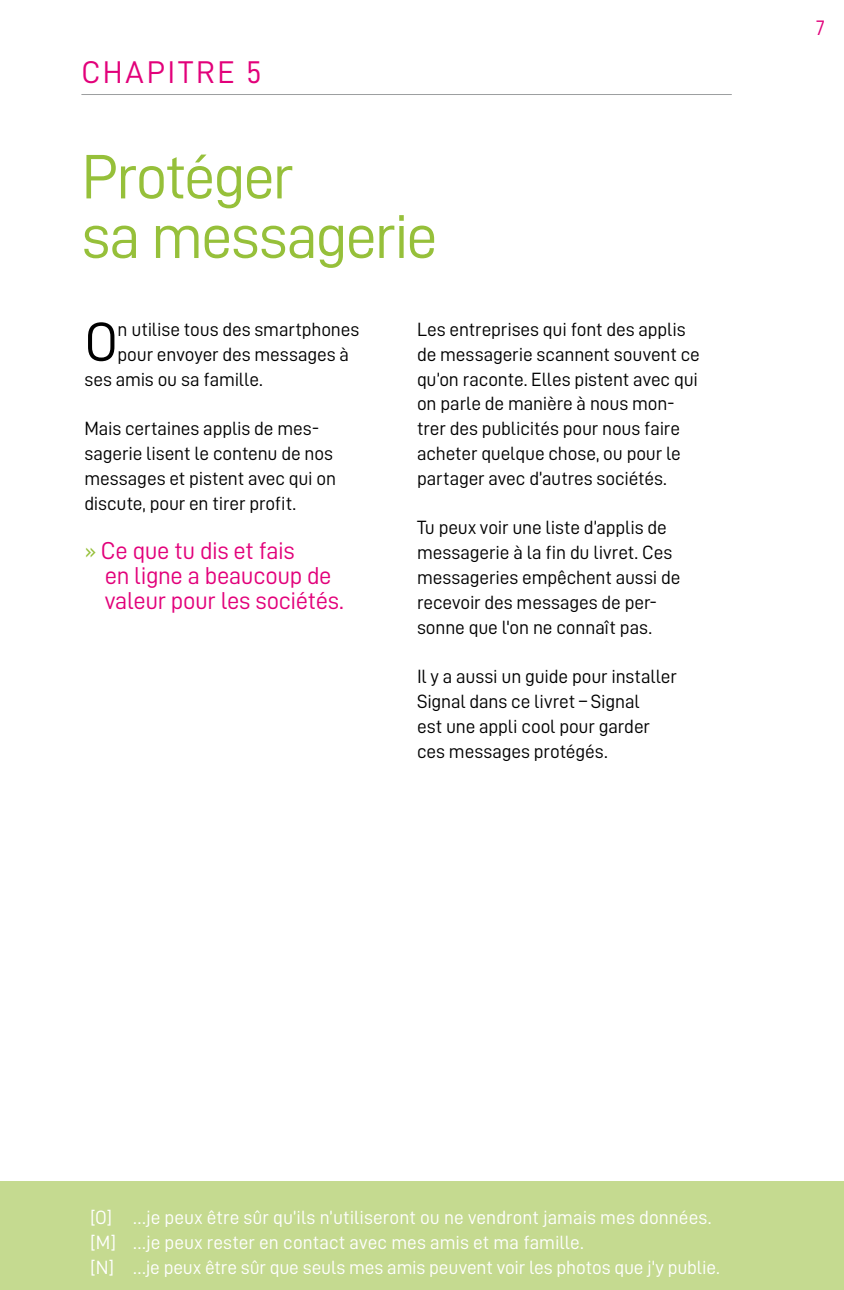
<style>
.page{position:relative;width:844px;height:1290px;background:#fff}
.page>*{position:absolute;margin:0;border:0;box-sizing:border-box;transform-origin:0 0}
.t1{font:63px/59.5px "D DIN";letter-spacing:-.035em;color:#96c03a}
.t2{font:55.12px "D DIN";color:#000}
.t3{font:31.5px "D DIN";letter-spacing:.09em;color:#e2007a}
.t4{font:24.5px/24.8px "D DIN";letter-spacing:-.015em;color:#e2007a}
.t5{font:21px "D DIN";color:#e1007b}
.t6{font:19.25px/24.8px "D DIN";letter-spacing:-.01em;color:#000}
.t7{font:19.25px/24.8px "D DIN";color:#fff}
.s1{color:#96c03a}
</style>
<div class="page">
<hr style="left:81px;top:94px;width:650px;height:1px;background:#9c9e9f">
<div style="left:0;top:1181px;width:843px;height:109px;background:#c5da90"></div>
<h3 class="t3" style="left:81px;top:55px;width:182px">CHAPITRE 5</h3>
<h1 class="t1" style="left:81px;top:146px;width:358px">Protéger<br>sa messagerie</h1>
<h2 class="t2" style="left:84px;top:312px;width:35px">O</h2>
<p class="t6" style="left:117px;top:317px;width:243px">n utilise tous des smartphones</p>
<p class="t6" style="left:117px;top:341px;width:233px">pour envoyer des messages à</p>
<p class="t6" style="left:84px;top:366px;width:180px">ses amis ou sa famille.</p>
<p class="t6" style="left:84px;top:416px;width:253px">Mais certaines applis de mes&shy;sagerie lisent le contenu de nos messages et pistent avec qui on discute, pour en tirer profit.</p>
<p class="t4" style="left:105px;top:538px;width:241px;text-indent:-20px"><span class="s1">»</span> Ce que tu dis et fais<br>en ligne a beaucoup de valeur pour les sociétés.</p>
<p class="t6" style="left:417px;top:317px;width:284px">Les entreprises qui font des applis de messagerie scannent souvent ce qu’on raconte. Elles pistent avec qui on parle de manière à nous mon&shy;trer des publicités pour nous faire acheter quelque chose, ou pour le partager avec d’autres sociétés.</p>
<p class="t6" style="left:417px;top:515px;width:265px">Tu peux voir une liste d’applis de messagerie à la fin du livret. Ces messageries empêchent aussi de recevoir des messages de per&shy;sonne que l'on ne connaît pas.</p>
<p class="t6" style="left:417px;top:664px;width:261px">Il y a aussi un guide pour installer<br>Signal dans ce livret – Signal<br>est une appli cool pour garder ces messages protégés.</p>
<p class="t5" style="left:815px;top:16px;width:11px">7</p>
<p class="t7" style="left:90px;top:1205px;width:631px">[O] …je peux être sûr qu’ils n’utiliseront ou ne vendront jamais mes données. [M] …je peux rester en contact avec mes amis et ma famille.<br>[N] …je peux être sûr que seuls mes amis peuvent voir les photos que j'y publie.</p>
</div>
